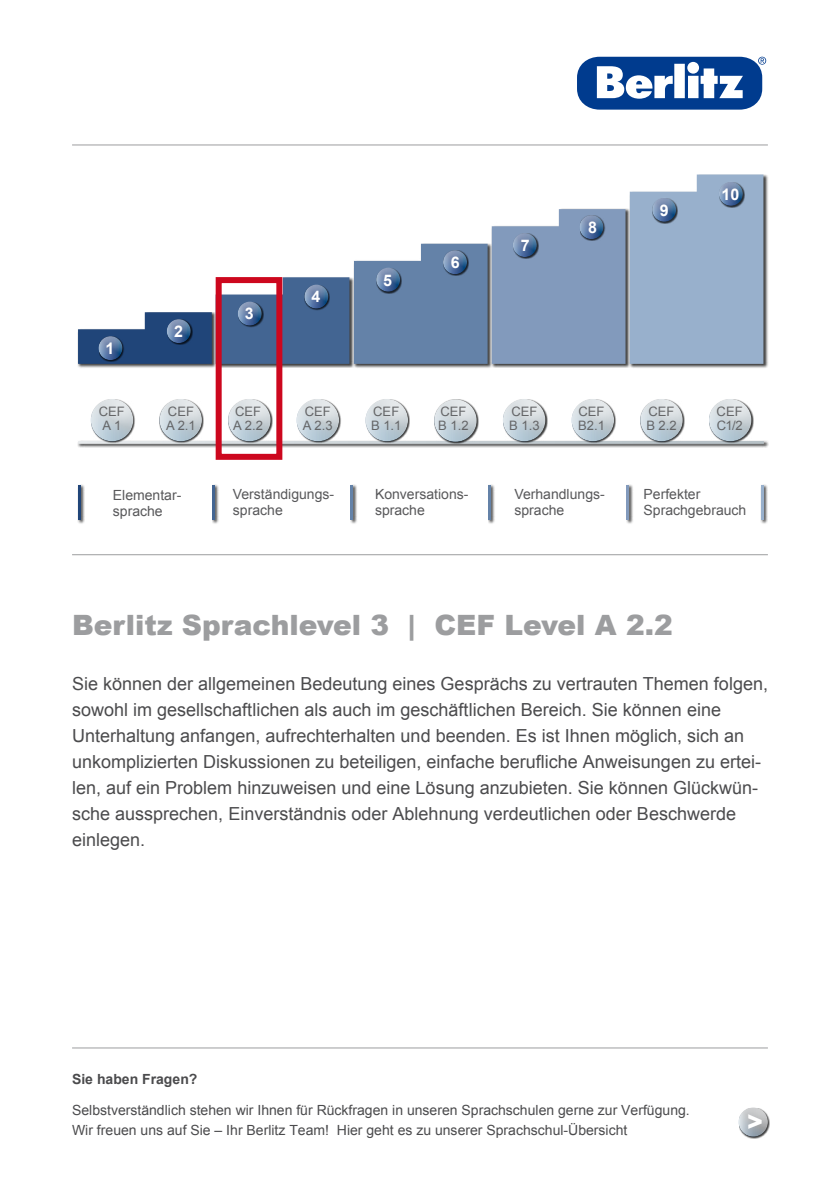
<style>
.page{position:relative;width:840px;height:1191px;background:#fff}
.page>*{position:absolute;margin:0;border:0;box-sizing:border-box;transform-origin:0 0}
.t1{font:900 28px "Arial";color:#9c9d9f}
.t2{font:900 24px "Arial";color:#fff}
.t3{font:18px/26px "Arial";color:#4b4b4d}
.t4{font:700 16px "Arial";color:#fff}
.t5{font:14px/20px "Arial";color:#4b4b4d}
.t6{font:14px/16px "Arial";color:#58585a}
.t7{font:700 14px "Arial";color:#4b4b4d}
.t8{font:13px/14px "Arial";color:#646567}
</style>
<div class="page">
<div style="left:576px;top:57px;width:185px;height:53px;background:#003b8e;border-radius:22px"></div>
<svg style="left:596px;top:62px;width:146px;height:37px"></svg>
<svg style="left:757px;top:57px;width:8px;height:8px"></svg>
<div style="left:77px;top:311px;width:139px;height:57px;background:#000;opacity:.75"></div>
<div style="left:215px;top:277px;width:139px;height:91px;background:#000;opacity:.75"></div>
<div style="left:353px;top:243px;width:139px;height:125px;background:#000;opacity:.75"></div>
<div style="left:491px;top:208px;width:139px;height:160px;background:#000;opacity:.75"></div>
<div style="left:628px;top:174px;width:139px;height:194px;background:#000;opacity:.75"></div>
<svg style="left:78px;top:174px;width:685px;height:190px"></svg>
<div style="left:77px;top:440px;width:691px;height:8px;background:#000;opacity:.75"></div>
<svg style="left:78px;top:441px;width:685px;height:3px"></svg>
<div style="left:77px;top:484px;width:8px;height:40px;background:#000;opacity:.75"></div>
<hr style="left:78px;top:485px;width:3px;height:35px;background:#204579">
<div style="left:211px;top:484px;width:8px;height:40px;background:#000;opacity:.75"></div>
<hr style="left:212px;top:485px;width:3px;height:35px;background:#436592">
<div style="left:349px;top:484px;width:8px;height:40px;background:#000;opacity:.75"></div>
<hr style="left:350px;top:485px;width:3px;height:35px;background:#6482a8">
<div style="left:487px;top:484px;width:8px;height:40px;background:#000;opacity:.75"></div>
<hr style="left:488px;top:485px;width:3px;height:35px;background:#6482a8">
<div style="left:625px;top:484px;width:8px;height:40px;background:#000;opacity:.75"></div>
<hr style="left:626px;top:485px;width:2px;height:35px;background:#829abc">
<div style="left:759px;top:484px;width:8px;height:40px;background:#000;opacity:.75"></div>
<hr style="left:760px;top:485px;width:3px;height:35px;background:#98b0cc">
<hr style="left:72px;top:144px;width:695px;height:1px;background:#9c9d9f">
<hr style="left:72px;top:554px;width:695px;height:1px;background:#9c9d9f">
<div style="left:98px;top:335px;width:27px;height:28px;background:#003d76;opacity:.75"></div>
<div style="left:166px;top:318px;width:27px;height:28px;background:#003d76;opacity:.75"></div>
<div style="left:237px;top:300px;width:27px;height:28px;background:#003d76;opacity:.75"></div>
<div style="left:304px;top:283px;width:27px;height:28px;background:#003d76;opacity:.75"></div>
<div style="left:375px;top:266px;width:28px;height:28px;background:#003d76;opacity:.75"></div>
<div style="left:442px;top:249px;width:28px;height:28px;background:#003d76;opacity:.75"></div>
<div style="left:512px;top:232px;width:27px;height:28px;background:#003d76;opacity:.75"></div>
<div style="left:578px;top:214px;width:28px;height:28px;background:#003d76;opacity:.75"></div>
<div style="left:651px;top:197px;width:27px;height:28px;background:#003d76;opacity:.75"></div>
<div style="left:718px;top:181px;width:27px;height:28px;background:#003d76;opacity:.75"></div>
<div style="left:433px;top:398px;width:46px;height:46px;background:#003d76;opacity:.75"></div>
<div style="left:90px;top:398px;width:46px;height:46px;background:#003d76;opacity:.75"></div>
<div style="left:159px;top:398px;width:46px;height:46px;background:#003d76;opacity:.75"></div>
<div style="left:228px;top:398px;width:46px;height:46px;background:#003d76;opacity:.75"></div>
<div style="left:296px;top:398px;width:46px;height:46px;background:#003d76;opacity:.75"></div>
<div style="left:365px;top:398px;width:46px;height:46px;background:#003d76;opacity:.75"></div>
<div style="left:502px;top:398px;width:46px;height:46px;background:#003d76;opacity:.75"></div>
<div style="left:571px;top:398px;width:46px;height:46px;background:#003d76;opacity:.75"></div>
<div style="left:639px;top:398px;width:46px;height:46px;background:#003d76;opacity:.75"></div>
<div style="left:708px;top:398px;width:46px;height:46px;background:#003d76;opacity:.75"></div>
<div style="left:727px;top:1100px;width:52px;height:50px;background:#003d76;opacity:.75"></div>
<hr style="left:72px;top:1047px;width:695px;height:1px;background:#9c9d9f">
<div style="left:215px;top:277px;width:67px;height:183px;border:6px solid #cd071e"></div>
<p class="t4" style="left:105px;top:338px;width:10px">1</p>
<p class="t4" style="left:174px;top:321px;width:10px">2</p>
<p class="t4" style="left:245px;top:303px;width:10px">3</p>
<p class="t4" style="left:311px;top:286px;width:10px">4</p>
<p class="t4" style="left:383px;top:269px;width:10px">5</p>
<p class="t4" style="left:450px;top:252px;width:10px">6</p>
<p class="t4" style="left:520px;top:235px;width:10px">7</p>
<p class="t4" style="left:588px;top:217px;width:10px">8</p>
<p class="t4" style="left:659px;top:199px;width:10px">9</p>
<p class="t4" style="left:721px;top:184px;width:19px">10</p>
<p class="t8" style="left:99px;top:405px;width:27px">CEF<br>A 1</p>
<p class="t8" style="left:166px;top:405px;width:31px">CEF<br>A 2.1</p>
<p class="t8" style="left:233px;top:405px;width:31px">CEF<br>A 2.2</p>
<p class="t8" style="left:303px;top:405px;width:31px">CEF<br>A 2.3</p>
<p class="t8" style="left:371px;top:405px;width:32px">CEF<br>B 1.1</p>
<p class="t8" style="left:578px;top:405px;width:28px">CEF<br>B2.1</p>
<p class="t8" style="left:646px;top:405px;width:32px">CEF<br>B 2.2</p>
<p class="t8" style="left:438px;top:405px;width:32px">CEF<br>B 1.2</p>
<p class="t8" style="left:509px;top:405px;width:32px">CEF<br>B 1.3</p>
<p class="t8" style="left:716px;top:405px;width:27px">CEF<br>C1/2</p>
<p class="t6" style="left:113px;top:488px;width:70px">Elementar&shy;sprache</p>
<p class="t6" style="left:233px;top:486px;width:103px">Verständigungs&shy;sprache</p>
<p class="t6" style="left:375px;top:486px;width:95px">Konversations&shy;sprache</p>
<p class="t6" style="left:514px;top:486px;width:92px">Verhandlungs&shy;sprache</p>
<p class="t6" style="left:643px;top:486px;width:104px">Perfekter<br>Sprachgebrauch</p>
<h1 class="t1" style="left:72px;top:605px;width:602px">Berlitz Sprachlevel 3 | CEF Level A 2.2</h1>
<p class="t3" style="left:72px;top:670px;width:697px">Sie können der allgemeinen Bedeutung eines Gesprächs zu vertrauten Themen folgen, sowohl im gesellschaftlichen als auch im geschäftlichen Bereich. Sie können eine Unterhaltung anfangen, aufrechterhalten und beenden. Es ist Ihnen möglich, sich an unkomplizierten Diskussionen zu beteiligen, einfache berufliche Anweisungen zu ertei&shy;len, auf ein Problem hinzuweisen und eine Lösung anzubieten. Sie können Glückwün&shy;sche aussprechen, Einverständnis oder Ablehnung verdeutlichen oder Beschwerde einlegen.</p>
<p class="t7" style="left:72px;top:1069px;width:127px">Sie haben Fragen?</p>
<p class="t5" style="left:72px;top:1100px;width:619px">Selbstverständlich stehen wir Ihnen für Rückfragen in unseren Sprachschulen gerne zur Verfügung.<br>Wir freuen uns auf Sie – Ihr Berlitz Team! Hier geht es zu unserer Sprachschul-Übersicht</p>
<h2 class="t2" style="left:746px;top:1104px;width:17px">&gt;</h2>
</div>
